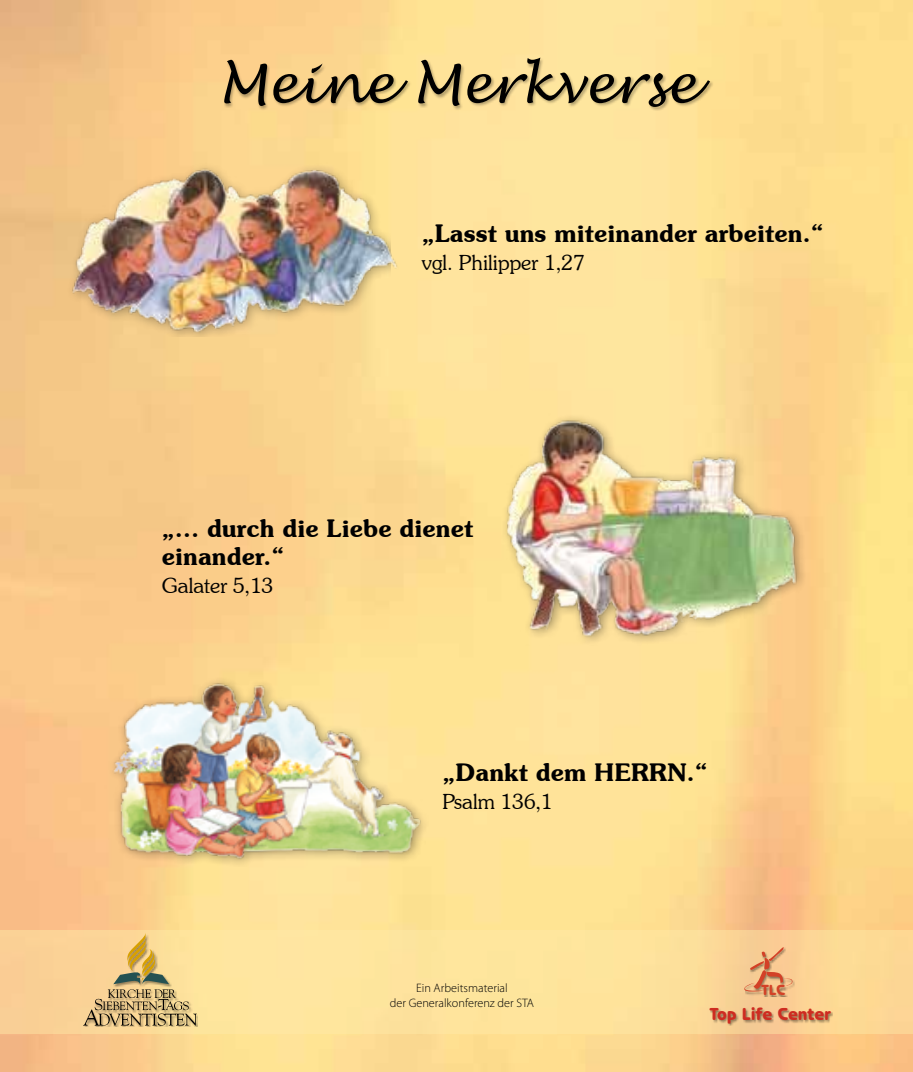
<style>
.page{position:relative;width:913px;height:1072px;background:#fff}
.page>*{position:absolute;margin:0;border:0;box-sizing:border-box;transform-origin:0 0}
.t1{font:italic 52.5px "Lucida Handwriting";color:#000}
.t2{font:600 24.5px/28px "Souvenir IT Cby BT";color:#000}
.t3{font:300 21px "Souvenir IT Cby BT";color:#000}
.t4{font:800 17.5px "Benguiat Gothic Std";color:#ce2c21}
.t5{font:800 14.88px "Benguiat Gothic Std";color:#d34127}
.t6{font:300 12.25px/14.7px "Myriad Pro";color:#000;text-align:center}
</style>
<div class="page">
<svg style="left:0;top:930px;width:913px;height:103px;background:#fdde9a"></svg>
<div style="left:224px;top:58px;width:489px;height:52px;background:#000;opacity:.3"></div>
<div style="left:83px;top:932px;width:115px;height:94px;background:#000;opacity:.4"></div>
<svg style="left:83px;top:933px;width:114px;height:92px;background:#d8bc81"></svg>
<div style="left:744px;top:946px;width:50px;height:50px;background:#000;opacity:.4"></div>
<svg style="left:741px;top:946px;width:52px;height:45px;background:#e9b17f"></svg>
<div style="left:710px;top:1008px;width:123px;height:17px;background:#000;opacity:.4"></div>
<img style="left:88px;top:671px;width:350px;height:206px">
<img style="left:476px;top:408px;width:349px;height:240px">
<div style="left:50px;top:155px;width:341px;height:182px;background:#000;opacity:.3"></div>
<img style="left:58px;top:160px;width:350px;height:184px">
<h1 class="t1" style="left:218px;top:52px;width:480px">Meine Merkverse</h1>
<p class="t2" style="left:422px;top:219px;width:403px">„Lasst uns miteinander arbeiten.“</p>
<p class="t3" style="left:422px;top:250px;width:164px">vgl. Philipper 1,27</p>
<p class="t2" style="left:162px;top:514px;width:313px">„… durch die Liebe dienet einander.“</p>
<p class="t3" style="left:162px;top:573px;width:113px">Galater 5,13</p>
<p class="t2" style="left:442px;top:757px;width:208px">„Dankt dem HERRN</p>
<p class="t2" style="left:687px;top:757px;width:22px">.“</p>
<p class="t3" style="left:442px;top:788px;width:112px">Psalm 136,1</p>
<p class="t6" style="left:390px;top:980px;width:146px">Ein Arbeitsmaterial<br>der Generalkonferenz der STA</p>
<p class="t5" style="left:761px;top:981px;width:25px">TLC</p>
<p class="t4" style="left:710px;top:1004px;width:122px">Top Life Center</p>
</div>
